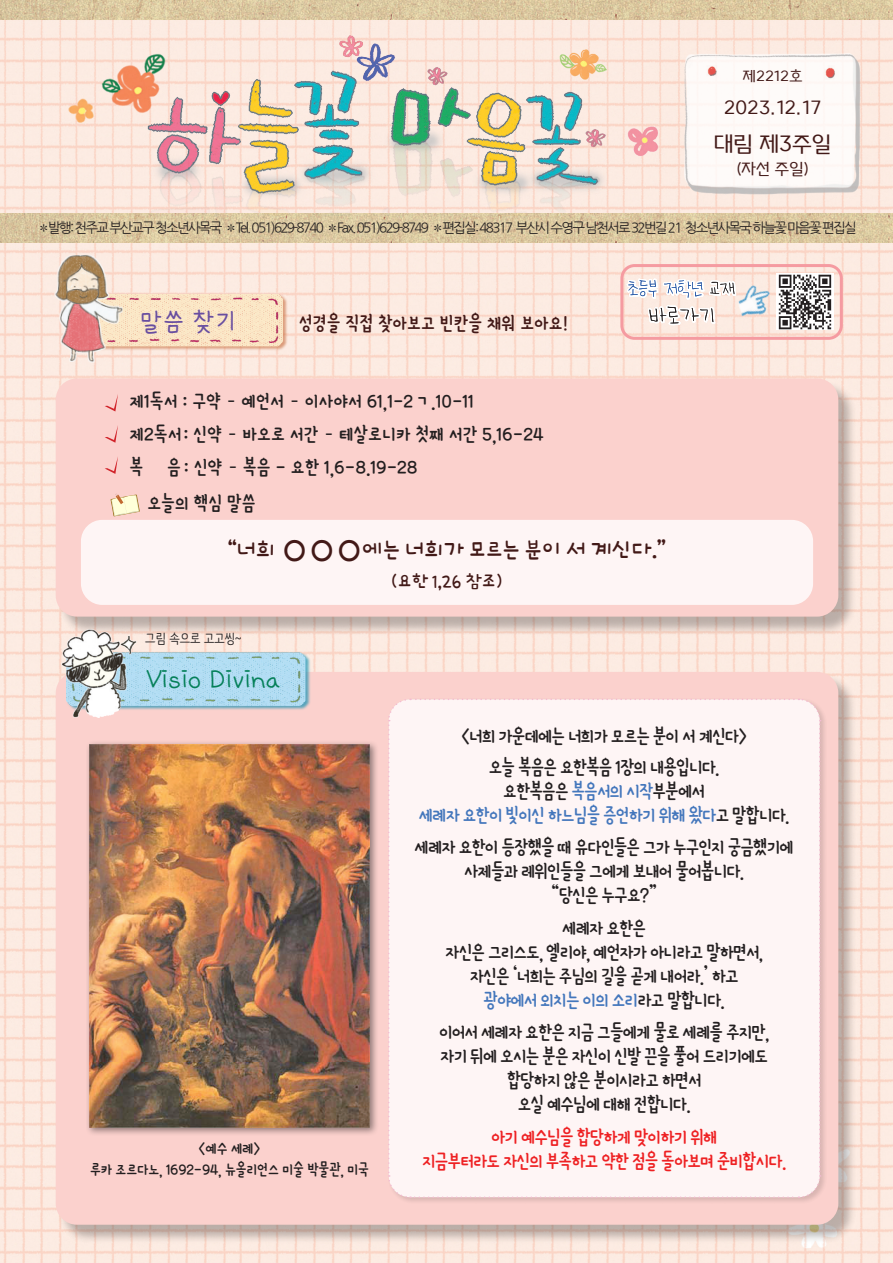
<style>
.page{position:relative;width:893px;height:1263px;background:#fff}
.page>*{position:absolute;margin:0;border:0;box-sizing:border-box;transform-origin:0 0}
.t1{font:500 25.95px "Dovemayo";color:#684ea0}
.t2{font:24px "Cafe 24 Dongdong";letter-spacing:-.05em;color:#421917}
.t3{font:500 24px "Dovemayo";letter-spacing:.02em;color:#058059}
.t4{font:22.5px/24px "Yanolja Yache R";letter-spacing:-.04em;color:#231f20;text-align:center}
.t5{font:22.5px/33px "Yanolja Yache R";color:#231f20}
.t6{font:22.5px/24px "Yanolja Yache R";letter-spacing:-.04em;color:#ee2123;text-align:center}
.t7{font:22.5px/24px "Yanolja Yache R";letter-spacing:-.04em;color:#4477bc;text-align:center}
.t8{font:22.5px "Yanolja Yache R";color:#421917}
.t9{font:22.5px "Binggrae Melona";letter-spacing:-.03em;color:#421917}
.t10{font:19.5px "Cafe 24 Dongdong";color:#421917}
.t11{font:19.5px "Binggrae Melona";color:#421917}
.t12{font:18px/21px "Yanolja Yache R";letter-spacing:-.01em;color:#231f20;text-align:center}
.t13{font:16.5px "Binggrae Melona";color:#421917}
.t14{font:15px "Binggrae Melona";color:#421917}
.t15{font:13.5px "Nanum Gothic";letter-spacing:-.13em;color:#231f20}
.t16{font:13.5px "Nanum Barunpen";color:#231f20}
.s1{font-family:"BRB";font-size:31.5px}
.s2{color:#231f20}
.s3{color:#4477bc}
</style>
<div class="page">
<img style="left:0;top:0;width:893px;height:20px">
<img style="left:0;top:20px;width:893px;height:1243px">
<img style="left:0;top:213px;width:893px;height:29px">
<img style="left:44px;top:25px;width:645px;height:191px">
<img style="left:679px;top:48px;width:187px;height:150px">
<div style="left:620px;top:264px;width:223px;height:76px;border:3px solid #f59ba1;border-radius:13px"></div>
<img style="left:738px;top:267px;width:46px;height:61px">
<svg style="left:625px;top:147px;width:113px;height:231px;background:#f2dfd3"></svg>
<img style="left:125px;top:276px;width:169px;height:76px">
<img style="left:52px;top:254px;width:73px;height:114px">
<img style="left:777px;top:274px;width:56px;height:56px">
<div style="left:58px;top:674px;width:799px;height:569px;background:#231f20;opacity:.3"></div>
<div style="left:56px;top:672px;width:782px;height:553px;background:#fbd1cd;border-radius:21px"></div>
<div style="left:58px;top:381px;width:799px;height:254px;background:#231f20;opacity:.3"></div>
<div style="left:56px;top:378px;width:782px;height:239px;background:#fbd1cd;border-radius:21px"></div>
<div style="left:387px;top:697px;width:441px;height:508px;background:#231f20;opacity:.2"></div>
<div style="left:387px;top:698px;width:434px;height:501px;background:#fef5f5"></div>
<div style="left:86px;top:740px;width:293px;height:396px;background:#231f20;opacity:.5"></div>
<img style="left:90px;top:744px;width:280px;height:383px">
<img style="left:53px;top:628px;width:262px;height:94px">
<div style="left:81px;top:520px;width:732px;height:85px;background:#fef5f5;border-radius:21px"></div>
<svg style="left:110px;top:494px;width:30px;height:22px"></svg>
<svg style="left:105px;top:394px;width:13px;height:17px"></svg>
<svg style="left:105px;top:426px;width:13px;height:17px"></svg>
<svg style="left:105px;top:457px;width:13px;height:17px"></svg>
<p class="t14" style="left:743px;top:66px;width:62px">제2212호</p>
<p class="t11" style="left:724px;top:95px;width:100px">2023.12.17</p>
<p class="t9" style="left:713px;top:130px;width:120px">대림 제3주일</p>
<p class="t13" style="left:737px;top:158px;width:73px">(자선 주일)</p>
<p class="t15" style="left:37px;top:221px;width:821px">✽발행:천주교 부산교구 청소년사목국 ✽Tel.051)629-8740 ✽Fax.051)629-8749 ✽편집실:48317 부산시 수영구 남천서로 32번길 21 청소년사목국 하늘꽃 마음꽃 편집실</p>
<p class="t1" style="left:141px;top:306px;width:96px">말씀 찾기</p>
<p class="t8" style="left:299px;top:312px;width:271px">성경을 직접 찾아보고 빈칸을 채워 보아요!</p>
<p class="t5" style="left:130px;top:385px;width:415px">제1독서 : 구약 – 예언서 – 이사야서 61,1-2ㄱ.10-11<br>제2독서 : 신약 – 바오로 서간 – 테살로니카 첫째 서간 5,16-24 복 음 : 신약 – 복음 - 요한 1,6-8.19-28</p>
<p class="t4" style="left:147px;top:491px;width:110px">오늘의 핵심 말씀</p>
<p class="t2" style="left:228px;top:538px;width:440px">“너희 <span class="s1">○○○</span>에는 너희가 모르는 분이 서 계신다.”</p>
<p class="t10" style="left:390px;top:572px;width:115px">(요한 1,26 참조)</p>
<p class="t16" style="left:145px;top:630px;width:98px">그림 속으로 고고씽~</p>
<p class="t3" style="left:144px;top:665px;width:137px">Visio Divina</p>
<p class="t12" style="left:90px;top:1138px;width:281px">&lt;예수 세례&gt;<br>루카 조르다노, 1692-94, 뉴올리언스 미술 박물관, 미국</p>
<p class="t4" style="left:460px;top:720px;width:289px;line-height:31px">&lt;너희 가운데에는 너희가 모르는 분이 서 계신다&gt; 오늘 복음은 요한복음 1장의 내용입니다.</p>
<p class="t7" style="left:419px;top:779px;width:372px"><span class="s2">요한복음은</span> 복음서의 시작<span class="s2">부분에서<br></span>세례자 요한이 빛이신 하느님을 증언하기 위해 왔다<span class="s2">고 말합니다.</span></p>
<p class="t4" style="left:415px;top:835px;width:381px">세례자 요한이 등장했을 때 유다인들은 그가 누구인지 궁금했기에 사제들과 레위인들을 그에게 보내어 물어봅니다.<br>“당신은 누구요?”</p>
<p class="t4" style="left:445px;top:916px;width:319px">세례자 요한은<br>자신은 그리스도, 엘리야, 예언자가 아니라고 말하면서, 자신은 ‘너희는 주님의 길을 곧게 내어라.’ 하고 <span class="s3">광야에서 외치는 이의 소리</span>라고 말합니다.</p>
<p class="t4" style="left:439px;top:1020px;width:332px">이어서 세례자 요한은 지금 그들에게 물로 세례를 주지만, 자기 뒤에 오시는 분은 자신이 신발 끈을 풀어 드리기에도 합당하지 않은 분이시라고 하면서<br>오실 예수님에 대해 전합니다.</p>
<p class="t6" style="left:422px;top:1125px;width:366px">아기 예수님을 합당하게 맞이하기 위해<br>지금부터라도 자신의 부족하고 약한 점을 돌아보며 준비합시다.</p>
</div>
